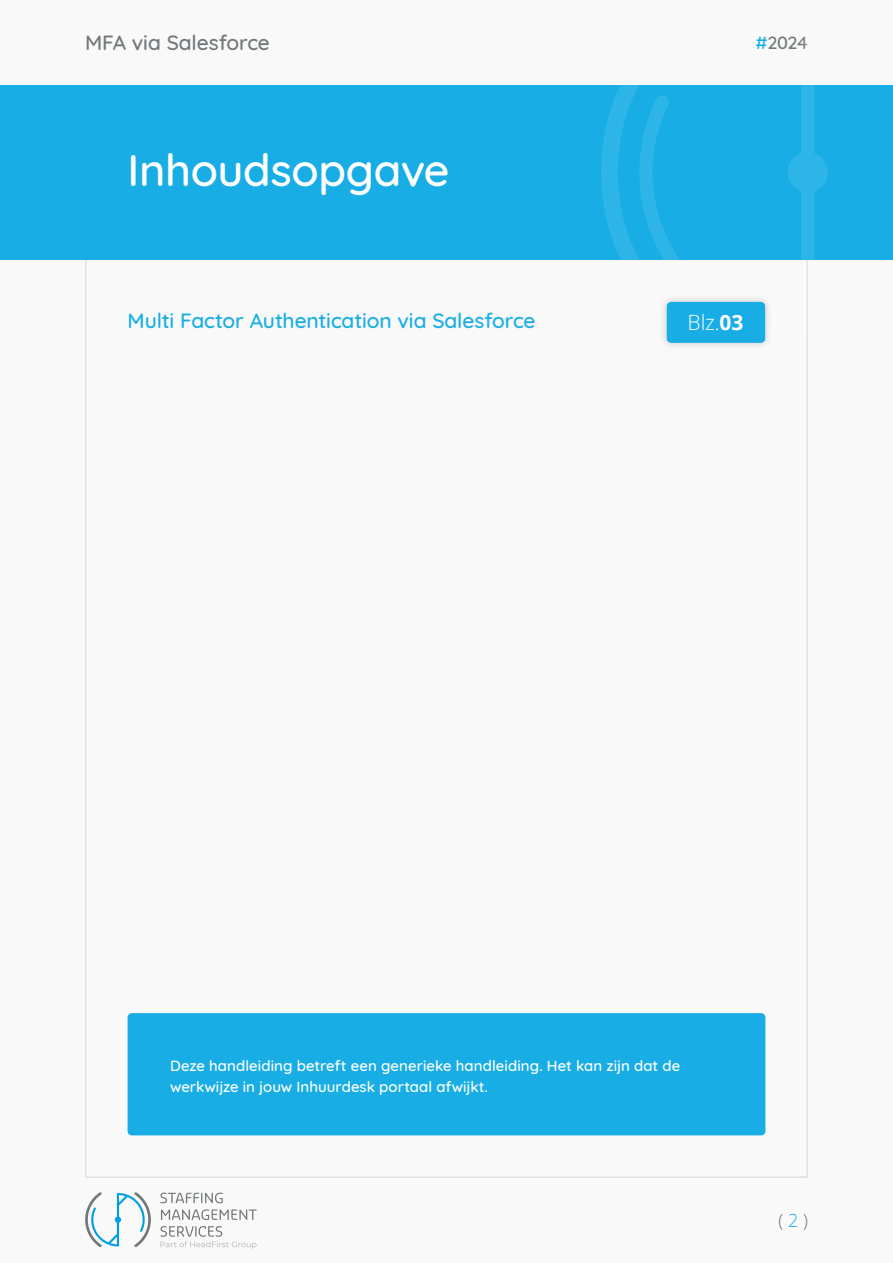
<style>
.page{position:relative;width:893px;height:1263px;background:#f9f9f9}
.page>*{position:absolute;margin:0;border:0;box-sizing:border-box;transform-origin:0 0}
.t1{font:500 45px "Quicksand";letter-spacing:-.01em;color:#fff}
.t2{font:500 21px "Quicksand";letter-spacing:-.005em;color:#18aee5}
.t3{font:500 21px "Quicksand";letter-spacing:-.005em;color:#72777a}
.t4{font:300 21px "Open Sans";color:#fff}
.t5{font:500 18px "Quicksand";color:#72777a}
.t6{font:300 18px "Open Sans";color:#72777a}
.t7{font:500 15px/21px "Quicksand";letter-spacing:.005em;color:#fff}
.s1{color:#18aee5}
.s2{font-weight:700}
</style>
<div class="page">
<svg style="left:85px;top:1192px;width:66px;height:55px"></svg>
<svg style="left:160px;top:1193px;width:63px;height:10px"></svg>
<svg style="left:161px;top:1209px;width:96px;height:11px"></svg>
<svg style="left:160px;top:1226px;width:97px;height:23px"></svg>
<div style="left:0;top:85px;width:893px;height:174px;background:#18aee5"></div>
<svg style="left:706px;top:85px;width:187px;height:256px"></svg>
<svg style="left:600px;top:85px;width:106px;height:175px"></svg>
<div style="left:658px;top:293px;width:115px;height:58px;background:#000;opacity:.2"></div>
<div style="left:667px;top:302px;width:98px;height:41px;background:#18aee5;border-radius:4px"></div>
<div style="left:128px;top:1013px;width:637px;height:122px;background:#18aee5;border-radius:4px"></div>
<h2 class="t3" style="left:85px;top:26px;width:186px">MFA via Salesforce</h2>
<p class="t5" style="left:755px;top:28px;width:54px"><span class="s1">#</span>2024</p>
<h1 class="t1" style="left:128px;top:133px;width:323px">Inhoudsopgave</h1>
<h2 class="t2" style="left:128px;top:303px;width:409px">Multi Factor Authentication via Salesforce</h2>
<h2 class="t4" style="left:687px;top:308px;width:58px">Blz.<span class="s2">03</span></h2>
<p class="t7" style="left:170px;top:1053px;width:512px">Deze handleiding betreft een generieke handleiding. Het kan zijn dat de werkwijze in jouw Inhuurdesk portaal afwijkt.</p>
<p class="t6" style="left:778px;top:1208px;width:31px">( <span class="s1">2</span> )</p>
</div>
